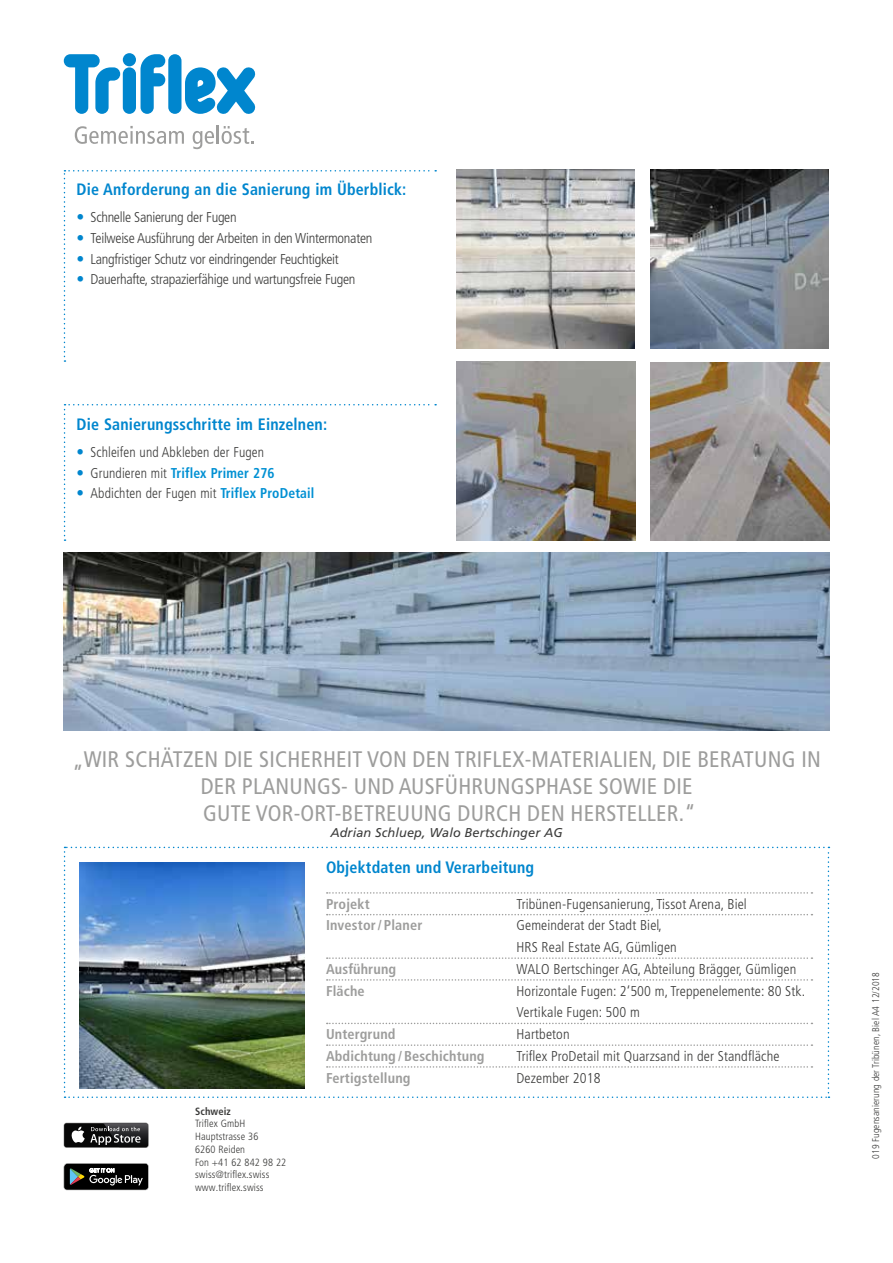
<style>
.page{position:relative;width:893px;height:1263px;background:#fff}
.page>*{position:absolute;margin:0;border:0;box-sizing:border-box;transform-origin:0 0}
.t1{font:condensed 22.5px/27px "Frutiger LT Pro";letter-spacing:.01em;color:#9d9d9c;text-align:center}
.t2{font:700 condensed 16.5px "Frutiger LT Pro";letter-spacing:.01em;color:#0086ce}
.t3{font:300 condensed 14.25px/21.8px "Frutiger LT Pro";letter-spacing:.01em;color:#3c3c3b}
.t4{font:300 condensed 14.25px/20.7px "Frutiger LT Pro";letter-spacing:-.02em;color:#3c3c3b}
.t5{font:300 condensed 14.25px/20.7px "Frutiger LT Pro";letter-spacing:.01em;color:#3c3c3b;scale:.96 1}
.t6{font:700 condensed 14.25px "Frutiger LT Pro";letter-spacing:.01em;color:#9d9d9c}
.t7{font:italic 12.75px "Frutiger LT Pro";letter-spacing:.01em;color:#3c3c3b}
.t8{font:300 condensed 10.5px/12.8px "Frutiger LT Pro";letter-spacing:.01em;color:#3c3c3b}
.t9{font:700 condensed 10.5px "Frutiger LT Pro";letter-spacing:.01em;color:#3c3c3b}
.t10{font:300 condensed 9.75px "Frutiger LT Pro";letter-spacing:.01em;color:#3c3c3b}
.s1{font-weight:700;color:#0090d3}
</style>
<div class="page">
<svg style="left:75px;top:126px;width:109px;height:18px"></svg>
<svg style="left:193px;top:125px;width:61px;height:24px"></svg>
<svg style="left:64px;top:54px;width:56px;height:60px"></svg>
<div style="left:123px;top:67px;width:13px;height:47px;background:#0086ce;border-radius:7px"></div>
<div style="left:123px;top:53px;width:13px;height:13px;background:#0086ce;border-radius:50%"></div>
<svg style="left:140px;top:54px;width:25px;height:60px"></svg>
<svg style="left:185px;top:67px;width:70px;height:47px"></svg>
<div style="left:168px;top:54px;width:13px;height:60px;background:#0086ce;border-radius:7px"></div>
<div style="left:64px;top:1123px;width:84px;height:24px;background:#070707;border-radius:2px"></div>
<img style="left:103px;top:1123px;width:46px;height:25px">
<img style="left:104px;top:1123px;width:44px;height:24px">
<svg style="left:71px;top:1126px;width:70px;height:19px"></svg>
<svg style="left:64px;top:1163px;width:85px;height:27px;background:#303130"></svg>
<svg style="left:64px;top:847px;width:765px;height:251px"></svg>
<img style="left:457px;top:170px;width:178px;height:178px">
<img style="left:457px;top:362px;width:178px;height:178px">
<img style="left:651px;top:170px;width:178px;height:178px">
<img style="left:651px;top:362px;width:178px;height:179px">
<img style="left:79px;top:862px;width:225px;height:227px">
<img style="left:64px;top:552px;width:765px;height:179px">
<svg style="left:64px;top:404px;width:372px;height:137px"></svg>
<svg style="left:64px;top:170px;width:372px;height:192px"></svg>
<p class="t2" style="left:77px;top:180px;width:331px">Die Anforderung an die Sanierung im Überblick:</p>
<p class="t4" style="left:91px;top:207px;width:283px">Schnelle Sanierung der Fugen<br>Teilweise Ausführung der Arbeiten in den Wintermonaten Langfristiger Schutz vor eindringender Feuchtigkeit Dauerhafte, strapazierfähige und wartungsfreie Fugen</p>
<p class="t2" style="left:77px;top:414px;width:252px">Die Sanierungsschritte im Einzelnen:</p>
<p class="t5" style="left:91px;top:442px;width:235px">Schleifen und Abkleben der Fugen<br>Grundieren mit <span class="s1">Triflex Primer 276<br></span>Abdichten der Fugen mit <span class="s1">Triflex ProDetail</span></p>
<h1 class="t1" style="left:72px;top:746px;width:750px">„WIR SCHÄTZEN DIE SICHERHEIT VON DEN TRIFLEX-MATERIALIEN, DIE BERATUNG IN<br>DER PLANUNGS- UND AUSFÜHRUNGSPHASE SOWIE DIE<br>GUTE VOR-ORT-BETREUUNG DURCH DEN HERSTELLER.“</h1>
<p class="t7" style="left:330px;top:825px;width:234px">Adrian Schluep, Walo Bertschinger AG</p>
<p class="t9" style="left:195px;top:1105px;width:37px">Schweiz</p>
<p class="t8" style="left:195px;top:1117px;width:93px">Triflex GmbH<br>Hauptstrasse 36<br>6260 Reiden<br>Fon +41 62 842 98 22 swiss@triflex.swiss www.triflex.swiss</p>
<p class="t2" style="left:326px;top:858px;width:210px">Objektdaten und Verarbeitung</p>
<p class="t6" style="left:326px;top:895px;width:45px">Projekt</p>
<p class="t3" style="left:516px;top:893px;width:232px">Tribünen-Fugensanierung, Tissot Arena, Biel</p>
<p class="t6" style="left:326px;top:917px;width:98px">Investor/ Planer</p>
<p class="t3" style="left:516px;top:915px;width:162px">Gemeinderat der Stadt Biel,<br>HRS Real Estate AG, Gümligen</p>
<p class="t6" style="left:326px;top:960px;width:72px">Ausführung</p>
<p class="t3" style="left:516px;top:958px;width:281px">WALO Bertschinger AG, Abteilung Brägger, Gümligen</p>
<p class="t6" style="left:326px;top:982px;width:40px">Fläche</p>
<p class="t3" style="left:516px;top:980px;width:290px">Horizontale Fugen: 2‘500 m, Treppenelemente: 80 Stk.<br>Vertikale Fugen: 500 m</p>
<p class="t6" style="left:326px;top:1026px;width:71px">Untergrund</p>
<p class="t3" style="left:516px;top:1023px;width:55px">Hartbeton</p>
<p class="t6" style="left:326px;top:1047px;width:160px">Abdichtung / Beschichtung</p>
<p class="t3" style="left:516px;top:1045px;width:264px">Triflex ProDetail mit Quarzsand in der Standfläche</p>
<p class="t6" style="left:326px;top:1069px;width:86px">Fertigstellung</p>
<p class="t3" style="left:516px;top:1067px;width:86px">Dezember 2018</p>
<p class="t10" style="left:870px;top:1159px;width:188px;rotate:-90deg">019 Fugensanierung der Tribünen, Biel A4 12/2018</p>
</div>
